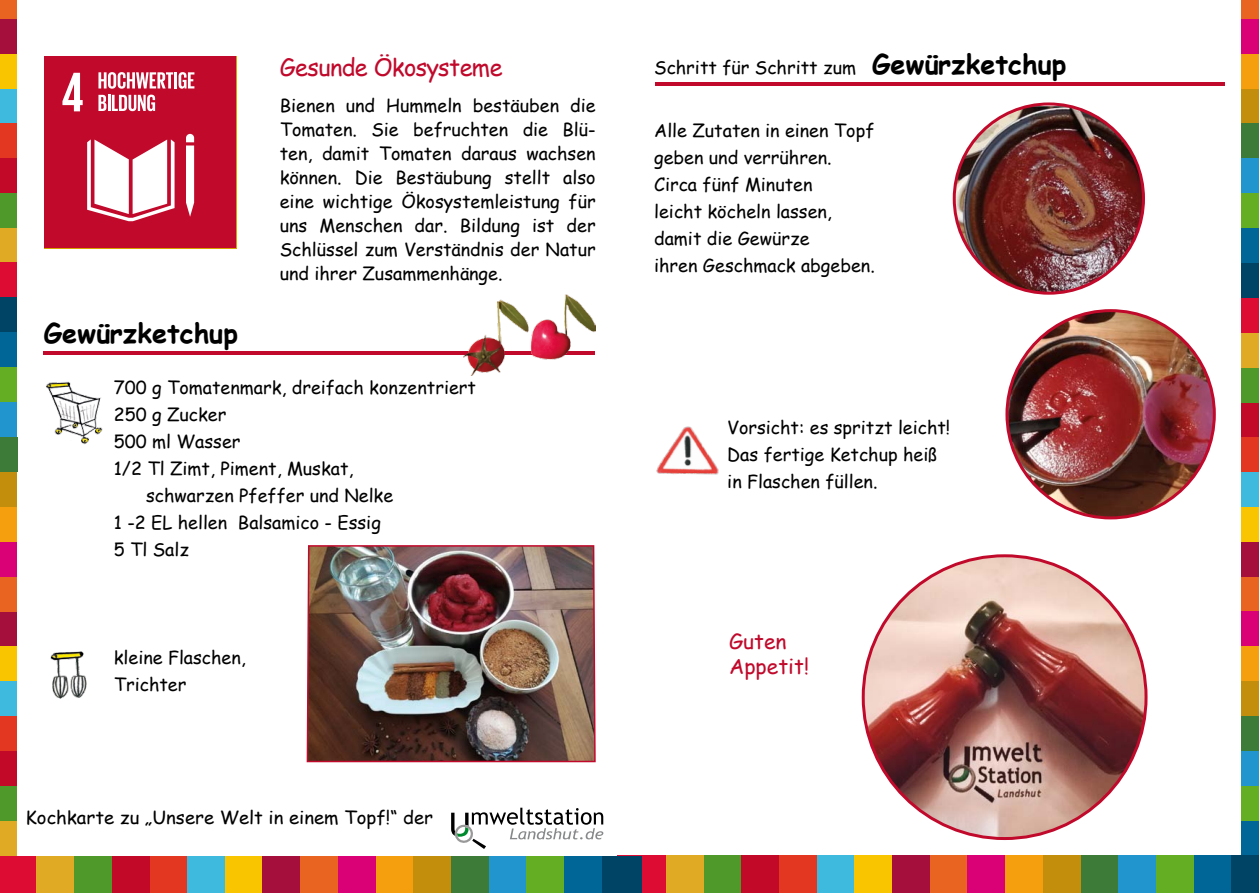
<style>
.page{position:relative;width:1259px;height:893px;background:#fff}
.page>*{position:absolute;margin:0;border:0;box-sizing:border-box;transform-origin:0 0}
.t1{font:700 27px "Comic Sans MS";color:#000}
.t2{font:24px "Comic Sans MS";letter-spacing:-.025em;color:#c1092b}
.t3{font:21px/25.2px "Comic Sans MS";color:#c1092b}
.t4{font:18px/27px "Comic Sans MS";color:#000}
.s1{font-weight:700;font-size:27px}
</style>
<div class="page">
<hr style="left:655px;top:82px;width:570px;height:3px;background:#c1092b">
<div style="left:1241px;top:0;width:18px;height:19px;background:#e96421"></div>
<div style="left:1241px;top:19px;width:18px;height:35px;background:#da0076"></div>
<div style="left:1241px;top:54px;width:18px;height:35px;background:#f59f0e"></div>
<div style="left:1241px;top:89px;width:18px;height:34px;background:#c38e0b"></div>
<div style="left:1241px;top:123px;width:18px;height:35px;background:#3c7b38"></div>
<div style="left:1241px;top:158px;width:18px;height:35px;background:#2195ce"></div>
<div style="left:1241px;top:193px;width:18px;height:35px;background:#64ae24"></div>
<div style="left:1241px;top:228px;width:18px;height:35px;background:#006597"></div>
<div style="left:1241px;top:263px;width:18px;height:35px;background:#004465"></div>
<div style="left:1241px;top:298px;width:18px;height:35px;background:#dc0c33"></div>
<div style="left:1241px;top:333px;width:18px;height:35px;background:#e1aa25"></div>
<div style="left:1241px;top:368px;width:18px;height:35px;background:#4f982a"></div>
<div style="left:1241px;top:403px;width:18px;height:34px;background:#c20927"></div>
<div style="left:1241px;top:437px;width:18px;height:35px;background:#e43721"></div>
<div style="left:1241px;top:472px;width:18px;height:35px;background:#3ebade"></div>
<div style="left:1241px;top:507px;width:18px;height:35px;background:#f9c400"></div>
<div style="left:1241px;top:542px;width:18px;height:35px;background:#a40f3c"></div>
<div style="left:1241px;top:577px;width:18px;height:35px;background:#e96421"></div>
<div style="left:1241px;top:611px;width:18px;height:35px;background:#da0076"></div>
<div style="left:1241px;top:646px;width:18px;height:35px;background:#f59f0e"></div>
<div style="left:1241px;top:681px;width:18px;height:35px;background:#c38e0b"></div>
<div style="left:1241px;top:716px;width:18px;height:35px;background:#3c7b38"></div>
<div style="left:1241px;top:751px;width:18px;height:35px;background:#2195ce"></div>
<div style="left:1241px;top:786px;width:18px;height:35px;background:#64ae24"></div>
<div style="left:1241px;top:821px;width:18px;height:35px;background:#006597"></div>
<div style="left:628px;top:856px;width:38px;height:37px;background:#dc0c33"></div>
<div style="left:666px;top:856px;width:38px;height:37px;background:#e1aa25"></div>
<div style="left:704px;top:856px;width:37px;height:37px;background:#4f982a"></div>
<div style="left:741px;top:856px;width:38px;height:37px;background:#c20927"></div>
<div style="left:779px;top:856px;width:38px;height:37px;background:#e43721"></div>
<div style="left:817px;top:856px;width:37px;height:37px;background:#3ebade"></div>
<div style="left:854px;top:856px;width:38px;height:37px;background:#f9c400"></div>
<div style="left:892px;top:856px;width:38px;height:37px;background:#a40f3c"></div>
<div style="left:930px;top:856px;width:37px;height:37px;background:#e96421"></div>
<div style="left:967px;top:856px;width:38px;height:37px;background:#da0076"></div>
<div style="left:1005px;top:856px;width:38px;height:37px;background:#f59f0e"></div>
<div style="left:1043px;top:856px;width:37px;height:37px;background:#c38e0b"></div>
<div style="left:1080px;top:856px;width:38px;height:37px;background:#3c7b38"></div>
<div style="left:1118px;top:856px;width:38px;height:37px;background:#2195ce"></div>
<div style="left:1156px;top:856px;width:37px;height:37px;background:#64ae24"></div>
<div style="left:1193px;top:856px;width:38px;height:37px;background:#006597"></div>
<div style="left:1231px;top:856px;width:28px;height:37px;background:#004465"></div>
<hr style="left:44px;top:352px;width:551px;height:3px;background:#c1092b">
<div style="left:44px;top:57px;width:191px;height:191px;background:#c1092b"></div>
<svg style="left:62px;top:73px;width:21px;height:38px"></svg>
<svg style="left:186px;top:134px;width:8px;height:83px"></svg>
<svg style="left:87px;top:139px;width:87px;height:82px"></svg>
<svg style="left:98px;top:72px;width:96px;height:17px"></svg>
<svg style="left:98px;top:95px;width:57px;height:16px"></svg>
<svg style="left:451px;top:808px;width:152px;height:41px"></svg>
<div style="left:0;top:856px;width:37px;height:37px;background:#dc0c33"></div>
<div style="left:37px;top:856px;width:37px;height:37px;background:#e1aa25"></div>
<div style="left:74px;top:856px;width:38px;height:37px;background:#4f982a"></div>
<div style="left:112px;top:856px;width:38px;height:37px;background:#c20927"></div>
<div style="left:150px;top:856px;width:37px;height:37px;background:#e43721"></div>
<div style="left:187px;top:856px;width:38px;height:37px;background:#3ebade"></div>
<div style="left:225px;top:856px;width:38px;height:37px;background:#f9c400"></div>
<div style="left:263px;top:856px;width:37px;height:37px;background:#a40f3c"></div>
<div style="left:300px;top:856px;width:38px;height:37px;background:#e96421"></div>
<div style="left:338px;top:856px;width:38px;height:37px;background:#da0076"></div>
<div style="left:376px;top:856px;width:37px;height:37px;background:#f59f0e"></div>
<div style="left:413px;top:856px;width:38px;height:37px;background:#c38e0b"></div>
<div style="left:451px;top:856px;width:38px;height:37px;background:#3c7b38"></div>
<div style="left:489px;top:856px;width:37px;height:37px;background:#2195ce"></div>
<div style="left:526px;top:856px;width:38px;height:37px;background:#64ae24"></div>
<div style="left:564px;top:856px;width:38px;height:37px;background:#006597"></div>
<div style="left:602px;top:856px;width:38px;height:37px;background:#004465"></div>
<hr style="left:638px;top:856px;width:4px;height:37px;background:#004465">
<div style="left:0;top:821px;width:17px;height:35px;background:#e1aa25"></div>
<div style="left:0;top:786px;width:17px;height:35px;background:#4f982a"></div>
<div style="left:0;top:751px;width:17px;height:35px;background:#c20927"></div>
<div style="left:0;top:716px;width:17px;height:35px;background:#e43721"></div>
<div style="left:0;top:681px;width:17px;height:35px;background:#3ebade"></div>
<div style="left:0;top:646px;width:17px;height:35px;background:#f9c400"></div>
<div style="left:0;top:611px;width:17px;height:35px;background:#a40f3c"></div>
<div style="left:0;top:577px;width:17px;height:34px;background:#e96421"></div>
<div style="left:0;top:542px;width:17px;height:35px;background:#da0076"></div>
<div style="left:0;top:507px;width:17px;height:35px;background:#f59f0e"></div>
<div style="left:0;top:472px;width:17px;height:35px;background:#c38e0b"></div>
<div style="left:0;top:437px;width:17px;height:35px;background:#3c7b38"></div>
<div style="left:0;top:402px;width:17px;height:35px;background:#2195ce"></div>
<div style="left:0;top:367px;width:17px;height:35px;background:#64ae24"></div>
<div style="left:0;top:332px;width:17px;height:35px;background:#006597"></div>
<div style="left:0;top:297px;width:17px;height:35px;background:#004465"></div>
<div style="left:0;top:262px;width:17px;height:35px;background:#dc0c33"></div>
<div style="left:0;top:227px;width:17px;height:35px;background:#e1aa25"></div>
<div style="left:0;top:193px;width:17px;height:34px;background:#4f982a"></div>
<div style="left:0;top:158px;width:17px;height:35px;background:#c20927"></div>
<div style="left:0;top:123px;width:17px;height:35px;background:#e43721"></div>
<div style="left:0;top:88px;width:17px;height:35px;background:#3ebade"></div>
<div style="left:0;top:54px;width:17px;height:34px;background:#f9c400"></div>
<div style="left:0;top:19px;width:17px;height:35px;background:#a40f3c"></div>
<div style="left:0;top:0;width:17px;height:19px;background:#e96421"></div>
<img style="left:46px;top:381px;width:57px;height:64px">
<img style="left:50px;top:651px;width:37px;height:48px">
<img style="left:306px;top:545px;width:290px;height:218px">
<img style="left:464px;top:295px;width:132px;height:81px">
<img style="left:656px;top:426px;width:63px;height:49px">
<img style="left:865px;top:557px;width:281px;height:281px">
<img style="left:1007px;top:311px;width:207px;height:207px;border-radius:104px">
<img style="left:956px;top:106px;width:187px;height:187px">
<h2 class="t2" style="left:280px;top:49px;width:224px">Gesunde Ökosysteme</h2>
<p class="t4" style="left:280px;top:93px;width:317px;line-height:24px;text-align:justify">Bienen und Hummeln bestäuben die Tomaten. Sie befruchten die Blü&shy;ten, damit Tomaten daraus wachsen können. Die Bestäubung stellt also eine wichtige Ökosystemleistung für uns Menschen dar. Bildung ist der Schlüssel zum Verständnis der Natur und ihrer Zusammenhänge.</p>
<h1 class="t1" style="left:44px;top:313px;width:195px">Gewürzketchup</h1>
<p class="t4" style="left:114px;top:373px;width:364px">700 g Tomatenmark, dreifach konzentriert</p>
<p class="t4" style="left:114px;top:400px;width:114px">250 g Zucker</p>
<p class="t4" style="left:114px;top:427px;width:128px">500 ml Wasser</p>
<p class="t4" style="left:114px;top:454px;width:241px">1/2 Tl Zimt, Piment, Muskat,</p>
<p class="t4" style="left:146px;top:481px;width:248px">schwarzen Pfeffer und Nelke</p>
<p class="t4" style="left:114px;top:508px;width:268px">1 -2 EL hellen Balsamico - Essig</p>
<p class="t4" style="left:114px;top:535px;width:77px">5 Tl Salz</p>
<p class="t4" style="left:114px;top:643px;width:133px">kleine Flaschen,<br>Trichter</p>
<p class="t4" style="left:26px;top:804px;width:409px">Kochkarte zu „Unsere Welt in einem Topf!“ der</p>
<p class="t4" style="left:654px;top:53px;width:413px">Schritt für Schritt zum <span class="s1">Gewürzketchup</span></p>
<p class="t4" style="left:654px;top:116px;width:222px">Alle Zutaten in einen Topf geben und verrühren.<br>Circa fünf Minuten<br>leicht köcheln lassen, damit die Gewürze<br>ihren Geschmack abgeben.</p>
<p class="t4" style="left:727px;top:413px;width:224px">Vorsicht: es spritzt leicht!<br>Das fertige Ketchup heiß in Flaschen füllen.</p>
<p class="t3" style="left:729px;top:628px;width:81px">Guten<br>Appetit!</p>
</div>
